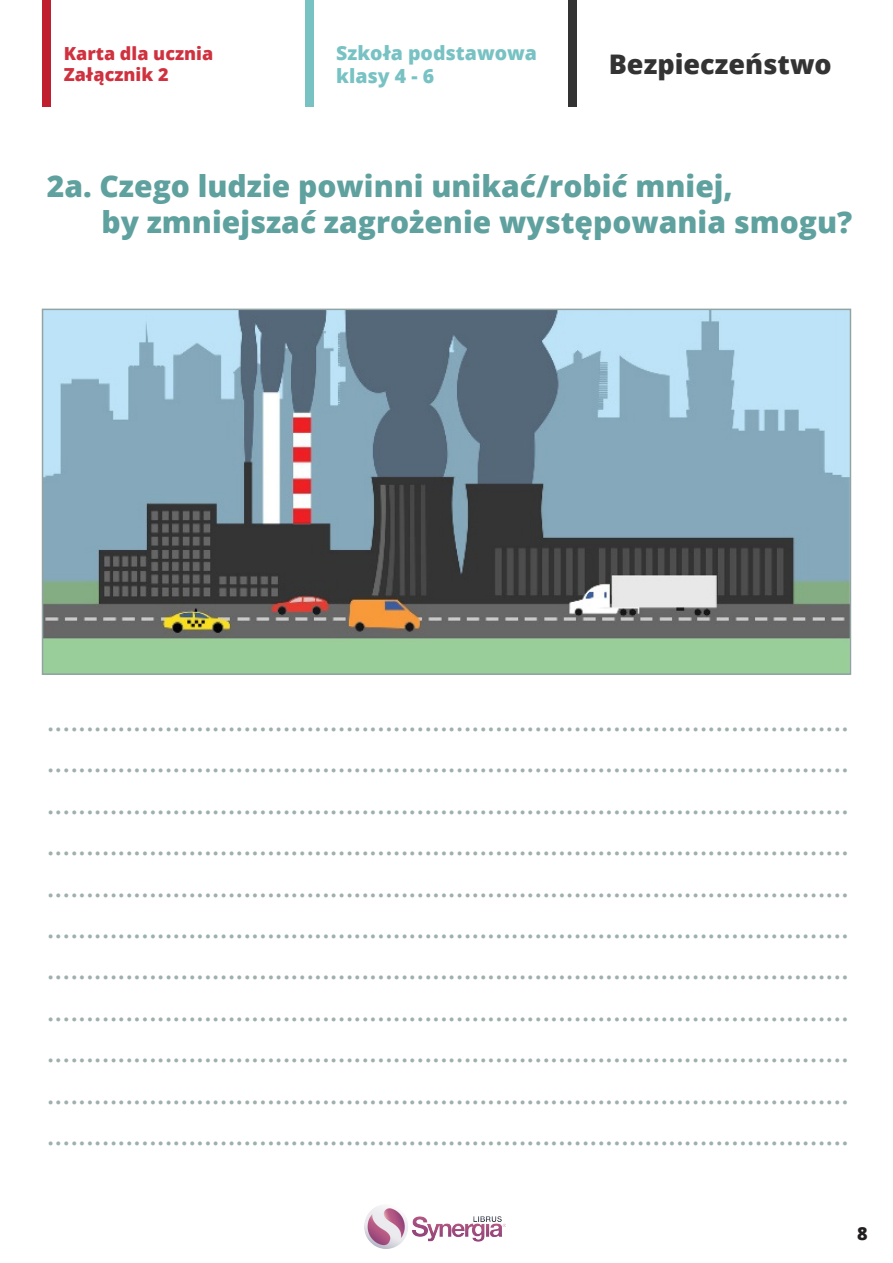
<style>
.page{position:relative;width:893px;height:1263px;background:#fff}
.page>*{position:absolute;margin:0;border:0;box-sizing:border-box;transform-origin:0 0}
.t1{font:34.5px/41.4px "Minion Pro";color:#9eb0ad}
.t2{font:800 30px "Open Sans";color:#5ea19e}
.t3{font:800 27px "Open Sans";color:#333}
.t4{font:800 19.5px "Open Sans";color:#78c2c4}
.t5{font:800 18px "Open Sans";color:#cf313f}
.t6{font:800 18px "Open Sans";color:#231f20}
</style>
<div class="page">
<div style="left:43px;top:0;width:8px;height:106px;background:#bf1f2e"></div>
<div style="left:305px;top:0;width:9px;height:106px;background:#78c2c4"></div>
<div style="left:568px;top:0;width:9px;height:106px;background:#333"></div>
<img style="left:364px;top:1205px;width:141px;height:43px">
<img style="left:45px;top:312px;width:803px;height:360px">
<div style="left:42px;top:309px;width:809px;height:366px;border:2px solid #91a3a3"></div>
<p class="t5" style="left:64px;top:40px;width:151px">Karta dla ucznia</p>
<p class="t5" style="left:64px;top:61px;width:106px">Załącznik 2</p>
<p class="t4" style="left:336px;top:38px;width:202px">Szkoła podstawowa</p>
<p class="t4" style="left:336px;top:61px;width:99px">klasy 4 - 6</p>
<p class="t3" style="left:609px;top:44px;width:224px">Bezpieczeństwo</p>
<p class="t2" style="left:47px;top:164px;width:688px">2a. Czego ludzie powinni unikać/robić mniej,</p>
<p class="t2" style="left:101px;top:200px;width:752px">by zmniejszać zagrożenie występowania smogu?</p>
<p class="t1" style="left:47px;top:699px;width:804px">...................................................................................................... ......................................................................................................</p>
<p class="t1" style="left:47px;top:782px;width:804px">...................................................................................................... ......................................................................................................</p>
<p class="t1" style="left:47px;top:865px;width:804px">...................................................................................................... ......................................................................................................</p>
<p class="t1" style="left:47px;top:948px;width:804px;text-align:justify">...................................................................................................... ...................................................................................................... ...................................................................................................... ...................................................................................................... ......................................................................................................</p>
<p class="t6" style="left:857px;top:1220px;width:12px">8</p>
</div>
